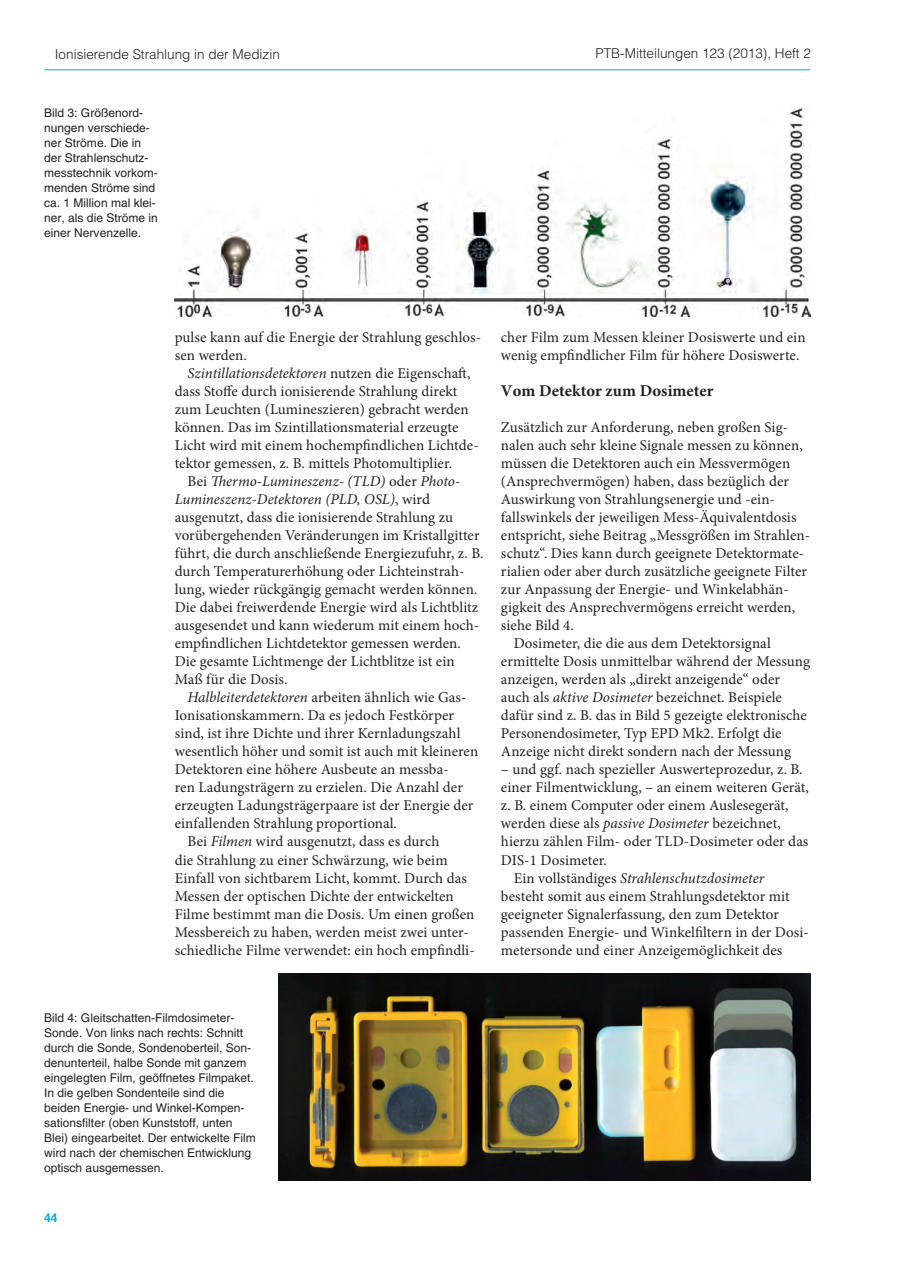
<style>
.page{position:relative;width:897px;height:1267px;background:#fff}
.page>*{position:absolute;margin:0;border:0;box-sizing:border-box;transform-origin:0 0}
.t1{font:700 16.5px "Minion Pro";letter-spacing:.005em;color:#231f20}
.t2{font:15px/18px "Minion Pro";letter-spacing:.005em;color:#231f20}
.t3{font:italic 15px "Minion Pro";letter-spacing:-.005em;color:#231f20}
.t4{font:300 13.5px "Helvetica LT Std";color:#231f20}
.t5{font:12px/15px "Helvetica LT Std";color:#231f20}
.t6{font:700 12px "Helvetica LT Std";color:#00acdd}
.s1{font-style:italic}
.s2{font-style:normal}
</style>
<div class="page">
<hr style="left:44px;top:70px;width:766px;height:1px;background:#00acdd">
<img style="left:279px;top:973px;width:531px;height:207px">
<img style="left:175px;top:108px;width:635px;height:208px">
<p class="t4" style="left:55px;top:46px;width:226px">Ionisierende Strahlung in der Medizin</p>
<p class="t4" style="left:595px;top:45px;width:217px">PTB-Mitteilungen 123 (2013), Heft 2</p>
<p class="t5" style="left:44px;top:105px;width:115px">Bild 3: Größenord&shy;nungen verschiede&shy;ner Ströme. Die in der Strahlenschutz&shy;messtechnik vorkom&shy;menden Ströme sind ca. 1 Million mal klei&shy;ner, als die Ströme in einer Nervenzelle.</p>
<p class="t2" style="left:175px;top:328px;width:308px">pulse kann auf die Energie der Strahlung geschlos&shy;sen werden.</p>
<p class="t2" style="left:175px;top:364px;width:305px;text-indent:13px"><span class="s1">Szintillationsdetektoren</span> nutzen die Eigenschaft, dass Stoffe durch ionisierende Strahlung direkt zum Leuchten (Lumineszieren) gebracht werden können. Das im Szintillationsmaterial erzeugte Licht wird mit einem hochempfindlichen Lichtde&shy;tektor gemessen, z. B. mittels Photomultiplier.</p>
<p class="t2" style="left:175px;top:472px;width:310px;text-indent:13px">Bei <span class="s1">Thermo-Lumineszenz- (TLD)</span> oder <span class="s1">Photo-Lumineszenz-Detektoren (PLD, OSL)</span>, wird ausgenutzt, dass die ionisierende Strahlung zu vorübergehenden Veränderungen im Kristallgitter führt, die durch anschließende Energiezufuhr, z. B. durch Temperaturerhöhung oder Lichteinstrah&shy;lung, wieder rückgängig gemacht werden können.<br>Die dabei freiwerdende Energie wird als Lichtblitz ausgesendet und kann wiederum mit einem hoch&shy;empfindlichen Lichtdetektor gemessen werden.<br>Die gesamte Lichtmenge der Lichtblitze ist ein Maß für die Dosis.</p>
<p class="t2" style="left:187px;top:688px;width:280px"><span class="s1">Halbleiterdetektoren</span> arbeiten ähnlich wie Gas-</p>
<p class="t2" style="left:175px;top:706px;width:281px">Ionisationskammern. Da es jedoch Festkörper</p>
<p class="t2" style="left:175px;top:724px;width:287px">sind, ist ihre Dichte und ihrer Kernladungszahl</p>
<p class="t2" style="left:175px;top:742px;width:305px">wesentlich höher und somit ist auch mit kleineren</p>
<p class="t2" style="left:175px;top:760px;width:275px">Detektoren eine höhere Ausbeute an messba-</p>
<p class="t2" style="left:175px;top:778px;width:290px">ren Ladungsträgern zu erzielen. Die Anzahl der</p>
<p class="t2" style="left:175px;top:796px;width:300px">erzeugten Ladungsträgerpaare ist der Energie der</p>
<p class="t2" style="left:175px;top:814px;width:224px">einfallenden Strahlung proportional.</p>
<p class="t2" style="left:187px;top:832px;width:253px">Bei <span class="s1">Filmen</span> wird ausgenutzt, dass es durch</p>
<p class="t2" style="left:175px;top:850px;width:274px">die Strahlung zu einer Schwärzung, wie beim</p>
<p class="t2" style="left:175px;top:868px;width:293px">Einfall von sichtbarem Licht, kommt. Durch das</p>
<p class="t2" style="left:175px;top:886px;width:280px">Messen der optischen Dichte der entwickelten</p>
<p class="t2" style="left:175px;top:904px;width:301px">Filme bestimmt man die Dosis. Um einen großen</p>
<p class="t2" style="left:175px;top:922px;width:295px">Messbereich zu haben, werden meist zwei unter-</p>
<p class="t2" style="left:175px;top:940px;width:301px">schiedliche Filme verwendet: ein hoch empfindli-</p>
<p class="t2" style="left:501px;top:328px;width:306px">cher Film zum Messen kleiner Dosiswerte und ein wenig empfindlicher Film für höhere Dosiswerte.</p>
<p class="t1" style="left:501px;top:379px;width:214px">Vom Detektor zum Dosimeter</p>
<p class="t2" style="left:501px;top:418px;width:288px">Zusätzlich zur Anforderung, neben großen Sig-</p>
<p class="t2" style="left:501px;top:436px;width:303px">nalen auch sehr kleine Signale messen zu können,</p>
<p class="t2" style="left:501px;top:454px;width:291px">müssen die Detektoren auch ein Messvermögen</p>
<p class="t2" style="left:501px;top:472px;width:289px">(Ansprechvermögen) haben, dass bezüglich der</p>
<p class="t2" style="left:501px;top:490px;width:275px">Auswirkung von Strahlungsenergie und -ein-</p>
<p class="t2" style="left:501px;top:508px;width:297px">fallswinkels der jeweiligen Mess-Äquivalentdosis</p>
<p class="t2" style="left:501px;top:526px;width:310px">entspricht, siehe Beitrag „Messgrößen im Strahlen-</p>
<p class="t2" style="left:501px;top:544px;width:305px">schutz“. Dies kann durch geeignete Detektormate-</p>
<p class="t2" style="left:501px;top:562px;width:307px">rialien oder aber durch zusätzliche geeignete Filter</p>
<p class="t2" style="left:501px;top:580px;width:289px">zur Anpassung der Energie- und Winkelabhän-</p>
<p class="t2" style="left:501px;top:598px;width:296px">gigkeit des Ansprechvermögens erreicht werden,</p>
<p class="t2" style="left:501px;top:616px;width:75px">siehe Bild 4.</p>
<p class="t2" style="left:513px;top:634px;width:258px">Dosimeter, die die aus dem Detektorsignal</p>
<p class="t2" style="left:501px;top:652px;width:310px">ermittelte Dosis unmittelbar während der Messung</p>
<p class="t2" style="left:501px;top:670px;width:280px">anzeigen, werden als „direkt anzeigende“ oder</p>
<p class="t2" style="left:501px;top:688px;width:282px">auch als <span class="s1">aktive Dosimeter</span> bezeichnet. Beispiele</p>
<p class="t2" style="left:501px;top:706px;width:307px">dafür sind z. B. das in Bild 5 gezeigte elektronische</p>
<p class="t2" style="left:501px;top:724px;width:282px">Personendosimeter, Typ EPD Mk2. Erfolgt die</p>
<p class="t2" style="left:501px;top:742px;width:291px">Anzeige nicht direkt sondern nach der Messung</p>
<p class="t2" style="left:501px;top:760px;width:303px">– und ggf. nach spezieller Auswerteprozedur, z. B.</p>
<p class="t2" style="left:501px;top:778px;width:309px">einer Filmentwicklung, – an einem weiteren Gerät,</p>
<p class="t2" style="left:501px;top:796px;width:289px">z. B. einem Computer oder einem Auslesegerät,</p>
<p class="t2" style="left:501px;top:814px;width:281px">werden diese als <span class="s1">passive Dosimeter</span> bezeichnet,</p>
<p class="t2" style="left:501px;top:832px;width:309px">hierzu zählen Film- oder TLD-Dosimeter oder das</p>
<p class="t2" style="left:501px;top:850px;width:107px">DIS-1 Dosimeter.</p>
<p class="t3" style="left:513px;top:867px;width:252px"><span class="s2">Ein vollständiges</span> Strahlenschutzdosimeter</p>
<p class="t2" style="left:501px;top:886px;width:290px">besteht somit aus einem Strahlungsdetektor mit</p>
<p class="t2" style="left:501px;top:904px;width:279px">geeigneter Signalerfassung, den zum Detektor</p>
<p class="t2" style="left:501px;top:922px;width:309px">passenden Energie- und Winkelfiltern in der Dosi-</p>
<p class="t2" style="left:501px;top:940px;width:283px">metersonde und einer Anzeigemöglichkeit des</p>
<p class="t5" style="left:44px;top:1010px;width:213px">Bild 4: Gleitschatten-Filmdosimeter-Sonde. Von links nach rechts: Schnitt durch die Sonde, Sondenoberteil, Son&shy;denunterteil, halbe Sonde mit ganzem eingelegten Film, geöffnetes Filmpaket.<br>In die gelben Sondenteile sind die beiden Energie- und Winkel-Kompen&shy;sationsfilter (oben Kunststoff, unten Blei) eingearbeitet. Der entwickelte Film wird nach der chemischen Entwicklung optisch ausgemessen.</p>
<p class="t6" style="left:44px;top:1210px;width:15px">44</p>
</div>
